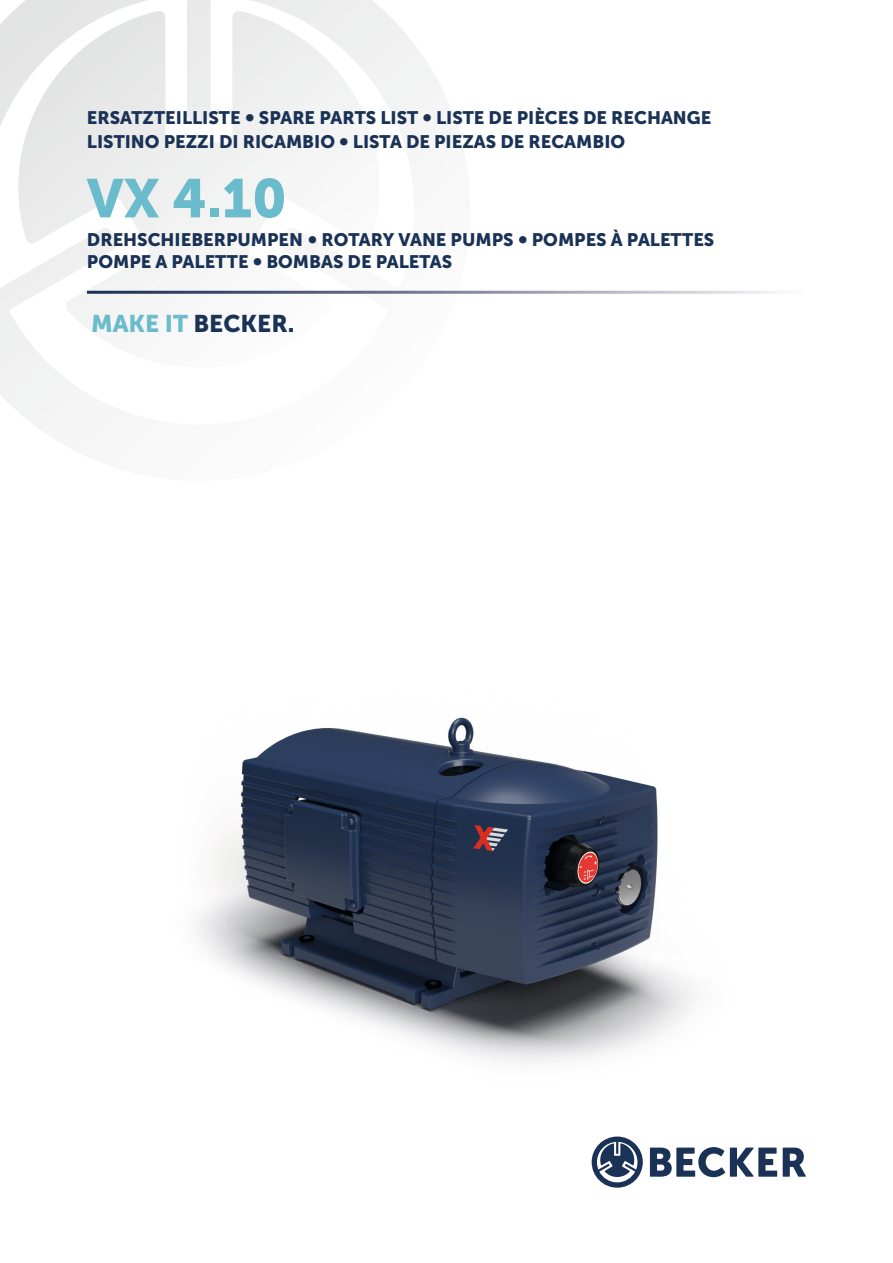
<style>
.page{position:relative;width:893px;height:1263px;background:#fff}
.page>*{position:absolute;margin:0;border:0;box-sizing:border-box;transform-origin:0 0}
.t1{font:54px "Museo Sans 900";color:#6abbcb}
.t2{font:24px "Museo Sans 900";color:#1a3256}
.t3{font:18px/24.8px "Museo Sans 900";color:#1a3256}
.s1{color:#6abbcb}
</style>
<div class="page">
<hr style="left:87px;top:291px;width:719px;height:3px;background:#fff">
<svg style="left:650px;top:1147px;width:127px;height:30px"></svg>
<svg style="left:783px;top:1147px;width:23px;height:30px"></svg>
<svg style="left:592px;top:1136px;width:51px;height:52px"></svg>
<img style="left:194px;top:717px;width:507px;height:346px">
<p class="t3" style="left:87px;top:105px;width:626px">ERSATZTEILLISTE ∞ SPARE PARTS LIST ∞ LISTE DE PIÈCES DE RECHANGE<br>LISTINO PEZZI DI RICAMBIO ∞ LISTA DE PIEZAS DE RECAMBIO</p>
<h1 class="t1" style="left:87px;top:168px;width:201px">VX 4.10</h1>
<p class="t3" style="left:87px;top:229px;width:629px;line-height:21.6px">DREHSCHIEBERPUMPEN ∞ ROTARY VANE PUMPS ∞ POMPES À PALETTES<br>POMPE A PALETTE ∞ BOMBAS DE PALETAS</p>
<h2 class="t2" style="left:91px;top:309px;width:205px"><span class="s1">MAKE IT</span> BECKER.</h2>
</div>
